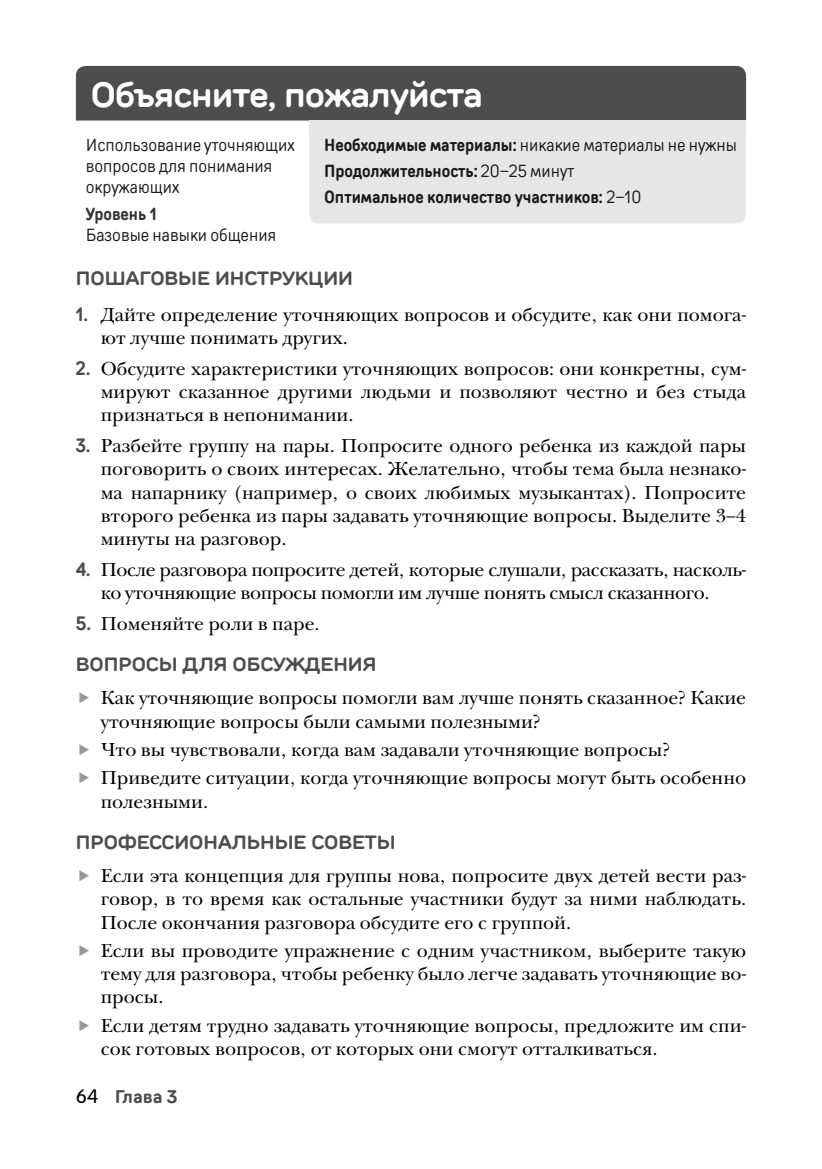
<style>
.page{position:relative;width:822px;height:1169px;background:#fff}
.page>*{position:absolute;margin:0;border:0;box-sizing:border-box;transform-origin:0 0}
.t1{font:700 35px "TT Rounds";letter-spacing:-.01em;color:#fff}
.t2{font:19.43px/23.3px "New Baskerville C";color:#000}
.t3{font:19.43px/23.3px "New Baskerville C";letter-spacing:-.02em;color:#000}
.t4{font:700 19.25px "TT Rounds";letter-spacing:.15em;color:#4d4d4d}
.t5{font:700 18.38px "TT Rounds Condensed";color:#4d4d4d;scale:1.1 1}
.t6{font:700 17.5px/26.2px "TT Rounds Condensed";color:#1a1a1a}
.t7{font:17.5px/21.3px "TT Rounds Condensed";color:#1a1a1a}
.t8{font:700 17.5px "TT Rounds Condensed";color:#333}
.s1{font-weight:400}
.s2{font-family:"TT Rounds Condensed";font-weight:700;color:#4d4d4d}
.s3{font-family:"Sans Rounded Light C";font-weight:400;font-size:19.25px;color:#000}
</style>
<div class="page">
<div style="left:76px;top:66px;width:670px;height:55px;background:#4d4d4d"></div>
<div style="left:309px;top:121px;width:437px;height:16px;background:#e6e6e6"></div>
<div style="left:309px;top:137px;width:437px;height:86px;background:#e6e6e6"></div>
<h1 class="t1" style="left:91px;top:71px;width:393px">Объясните, пожалуйста</h1>
<p class="t7" style="left:86px;top:133px;width:210px">Использование уточняющих вопросов для понимания окружающих</p>
<p class="t8" style="left:86px;top:202px;width:72px">Уровень 1</p>
<p class="t7" style="left:86px;top:224px;width:192px">Базовые навыки общения</p>
<p class="t6" style="left:324px;top:131px;width:414px">Необходимые материалы: <span class="s1">никакие материалы не нужны<br></span>Продолжительность: <span class="s1">20–25 минут<br></span>Оптимальное количество участников: <span class="s1">2–10</span></p>
<p class="t4" style="left:76px;top:265px;width:77px">Пошагов</p>
<p class="t4" style="left:178px;top:265px;width:66px">ые инст</p>
<p class="t4" style="left:269px;top:265px;width:85px">рукции</p>
<p class="t2" style="left:101px;top:303px;width:646px;text-indent:-25px"><span class="s2">1.</span> Дайте определение уточняющих вопросов и обсудите, как они помога&shy;ют лучше понимать других.</p>
<p class="t2" style="left:101px;top:357px;width:646px;text-align:justify;text-indent:-25px"><span class="s2">2.</span> Обсудите характеристики уточняющих вопросов: они конкретны, сум&shy;мируют сказанное другими людьми и позволяют честно и без стыда признаться в непонимании.</p>
<p class="t2" style="left:101px;top:434px;width:646px;text-align:justify;text-indent:-25px"><span class="s2">3.</span> Разбейте группу на пары. Попросите одного ребенка из каждой пары поговорить о своих интересах. Желательно, чтобы тема была незнако&shy;ма напарнику (например, о своих любимых музыкантах). Попросите второго ребенка из пары задавать уточняющие вопросы. Выделите 3–4 минуты на разговор.</p>
<p class="t3" style="left:101px;top:558px;width:646px;text-indent:-25px"><span class="s2">4.</span> После разговора попросите детей, которые слушали, рассказать, насколь&shy;ко уточняющие вопросы помогли им лучше понять смысл сказанного.</p>
<p class="t2" style="left:76px;top:612px;width:245px"><span class="s2">5.</span> Поменяйте роли в паре.</p>
<p class="t4" style="left:76px;top:651px;width:302px">Воп росы для обсуждения</p>
<p class="t2" style="left:101px;top:686px;width:646px">Как уточняющие вопросы помогли вам лучше понять сказанное? Какие уточняющие вопросы были самыми полезными?</p>
<p class="t2" style="left:101px;top:735px;width:646px;line-height:28.3px">Что вы чувствовали, когда вам задавали уточняющие вопросы?<br>Приведите ситуации, когда уточняющие вопросы могут быть особенно</p>
<p class="t2" style="left:101px;top:790px;width:109px">полезными.</p>
<p class="t4" style="left:76px;top:829px;width:250px">Профессиональн ые сов</p>
<p class="t4" style="left:352px;top:829px;width:45px">еты</p>
<p class="t2" style="left:101px;top:864px;width:646px;text-align:justify">Если эта концепция для группы нова, попросите двух детей вести раз&shy;говор, в то время как остальные участники будут за ними наблюдать.<br>После окончания разговора обсудите его с группой.</p>
<p class="t2" style="left:101px;top:939px;width:646px;text-align:justify">Если вы проводите упражнение с одним участником, выберите такую тему для разговора, чтобы ребенку было легче задавать уточняющие во&shy;просы.</p>
<p class="t2" style="left:101px;top:1014px;width:646px">Если детям трудно задавать уточняющие вопросы, предложите им спи&shy;сок готовых вопросов, от которых они смогут отталкиваться.</p>
<p class="t5" style="left:76px;top:1084px;width:94px"><span class="s3">64</span> Глава 3</p>
</div>
